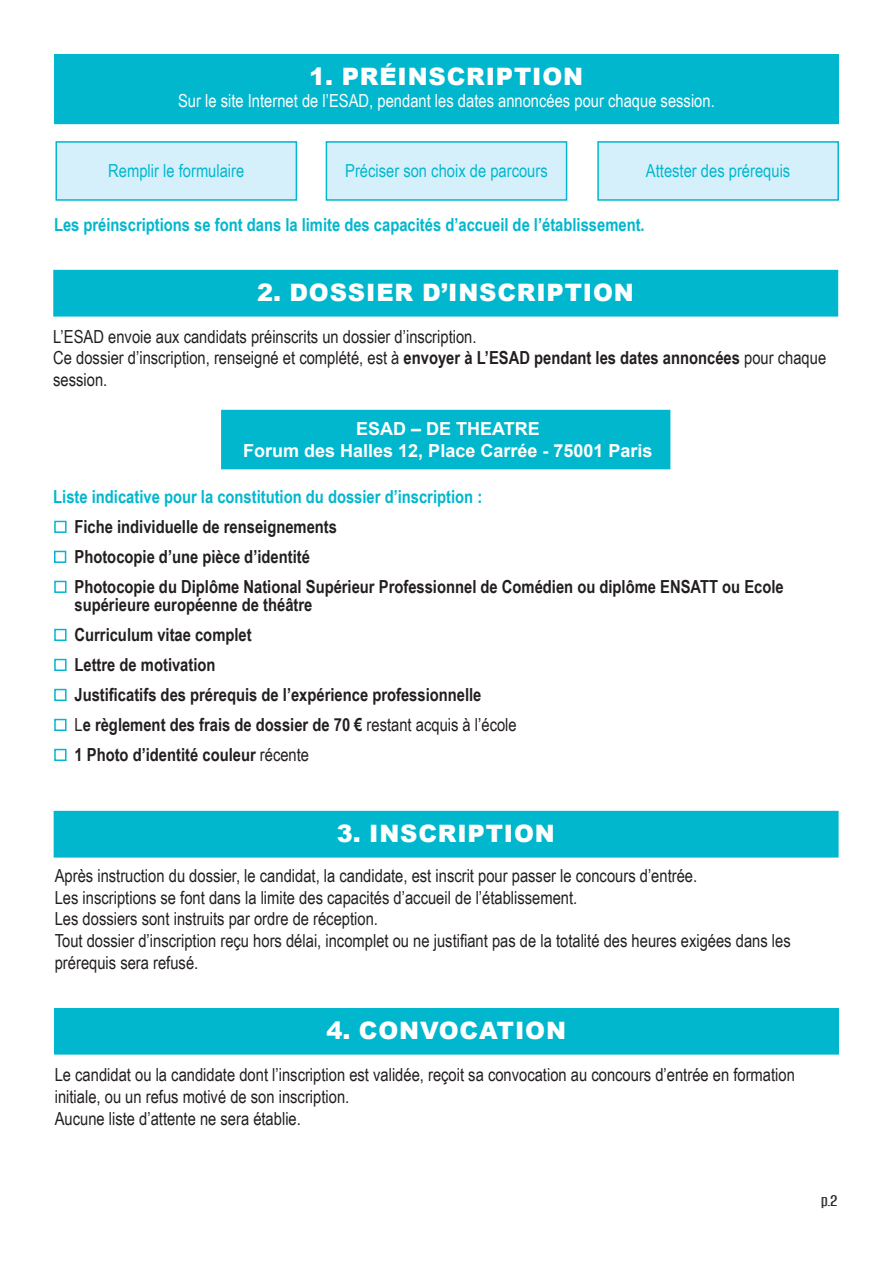
<style>
.page{position:relative;width:893px;height:1263px;background:#fff}
.page>*{position:absolute;margin:0;border:0;box-sizing:border-box;transform-origin:0 0}
.t1{font:900 24px "Arial";letter-spacing:.035em;color:#fff}
.t2{font:18px/21.6px "Arial Narrow";color:#231f20}
.t3{font:700 18px/18px "Arial Narrow";color:#231f20}
.t4{font:700 18px "Arial Narrow";color:#00b7ce}
.t5{font:18px "Arial Narrow";color:#fff}
.t6{font:18px "Arial Narrow";color:#00b7ce}
.t7{font:700 18px "Arial";color:#fff}
.t8{font:100 18px "Alumni Sans";color:#231f20}
.s1{font-weight:700}
.s2{font-weight:400}
</style>
<div class="page">
<div style="left:55px;top:55px;width:783px;height:68px;background:#00b7ce"></div>
<div style="left:54px;top:54px;width:785px;height:70px;border:2px solid #00b7ce"></div>
<div style="left:56px;top:142px;width:240px;height:58px;background:#d6f0fb"></div>
<div style="left:56px;top:141px;width:241px;height:60px;border:2px solid #00b7ce"></div>
<div style="left:326px;top:142px;width:241px;height:58px;background:#d6f0fb"></div>
<div style="left:326px;top:141px;width:241px;height:60px;border:2px solid #00b7ce"></div>
<div style="left:598px;top:142px;width:240px;height:58px;background:#d6f0fb"></div>
<div style="left:597px;top:141px;width:242px;height:60px;border:2px solid #00b7ce"></div>
<div style="left:54px;top:271px;width:783px;height:45px;background:#00b7ce"></div>
<div style="left:53px;top:270px;width:785px;height:47px;border:2px solid #00b7ce"></div>
<div style="left:222px;top:410px;width:448px;height:59px;background:#00b7ce"></div>
<div style="left:54px;top:521px;width:13px;height:12px;border:2px solid #00b7ce"></div>
<div style="left:54px;top:551px;width:12px;height:12px;border:2px solid #00b7ce"></div>
<div style="left:54px;top:581px;width:13px;height:12px;border:2px solid #00b7ce"></div>
<div style="left:54px;top:629px;width:13px;height:12px;border:2px solid #00b7ce"></div>
<div style="left:54px;top:659px;width:13px;height:12px;border:2px solid #00b7ce"></div>
<div style="left:54px;top:689px;width:13px;height:12px;border:2px solid #00b7ce"></div>
<div style="left:54px;top:749px;width:13px;height:12px;border:2px solid #00b7ce"></div>
<div style="left:54px;top:719px;width:13px;height:12px;border:2px solid #00b7ce"></div>
<div style="left:54px;top:811px;width:784px;height:46px;background:#00b7ce"></div>
<div style="left:55px;top:1009px;width:783px;height:45px;background:#00b7ce"></div>
<div style="left:54px;top:1008px;width:785px;height:46px;border:2px solid #00b7ce"></div>
<p class="t1" style="left:309px;top:59px;width:275px">1. PRÉINSCRIPTION</p>
<p class="t5" style="left:178px;top:87px;width:538px">Sur le site Internet de l’ESAD, pendant les dates annoncées pour chaque session.</p>
<p class="t6" style="left:108px;top:158px;width:138px">Remplir le formulaire</p>
<p class="t6" style="left:345px;top:158px;width:204px">Préciser son choix de parcours</p>
<p class="t6" style="left:646px;top:158px;width:146px">Attester des prérequis</p>
<p class="t4" style="left:54px;top:211px;width:592px">Les préinscriptions se font dans la limite des capacités d’accueil de l’établissement.</p>
<p class="t1" style="left:257px;top:275px;width:378px">2. DOSSIER D’INSCRIPTION</p>
<p class="t2" style="left:53px;top:325px;width:425px">L’ESAD envoie aux candidats préinscrits un dossier d’inscription.</p>
<p class="t2" style="left:53px;top:347px;width:774px">Ce dossier d’inscription, renseigné et complété, est à <span class="s1">envoyer à L’ESAD pendant les dates annoncées</span> pour chaque session.</p>
<p class="t7" style="left:356px;top:416px;width:185px">ESAD – DE THEATRE</p>
<p class="t7" style="left:243px;top:438px;width:411px">Forum des Halles 12, Place Carrée - 75001 Paris</p>
<p class="t4" style="left:53px;top:483px;width:430px">Liste indicative pour la constitution du dossier d’inscription :</p>
<p class="t3" style="left:75px;top:517px;width:264px">Fiche individuelle de renseignements</p>
<p class="t3" style="left:75px;top:547px;width:237px">Photocopie d’une pièce d’identité</p>
<p class="t3" style="left:75px;top:577px;width:711px">Photocopie du Diplôme National Supérieur Professionnel de Comédien ou diplôme ENSATT ou Ecole supérieure européenne de théâtre</p>
<p class="t3" style="left:75px;top:625px;width:179px">Curriculum vitae complet</p>
<p class="t3" style="left:75px;top:655px;width:143px">Lettre de motivation</p>
<p class="t3" style="left:75px;top:685px;width:408px">Justificatifs des prérequis de l’expérience professionnelle</p>
<p class="t3" style="left:75px;top:715px;width:444px"><span class="s2">L</span>e règlement des frais de dossier de 70 € <span class="s2">restant acquis à l’école</span></p>
<p class="t3" style="left:75px;top:745px;width:236px">1 Photo d’identité couleur <span class="s2">récente</span></p>
<p class="t1" style="left:337px;top:816px;width:220px">3. INSCRIPTION</p>
<p class="t2" style="left:55px;top:864px;width:644px">Après instruction du dossier, le candidat, la candidate, est inscrit pour passer le concours d’entrée.</p>
<p class="t2" style="left:55px;top:886px;width:524px">Les inscriptions se font dans la limite des capacités d’accueil de l’établissement.</p>
<p class="t2" style="left:55px;top:908px;width:325px">Les dossiers sont instruits par ordre de réception.</p>
<p class="t2" style="left:55px;top:929px;width:737px">Tout dossier d’inscription reçu hors délai, incomplet ou ne justifiant pas de la totalité des heures exigées dans les prérequis sera refusé.</p>
<p class="t1" style="left:326px;top:1013px;width:241px">4. CONVOCATION</p>
<p class="t2" style="left:55px;top:1063px;width:742px">Le candidat ou la candidate dont l’inscription est validée, reçoit sa convocation au concours d’entrée en formation initiale, ou un refus motivé de son inscription.</p>
<p class="t2" style="left:55px;top:1107px;width:248px">Aucune liste d’attente ne sera établie.</p>
<p class="t8" style="left:821px;top:1192px;width:18px">p.2</p>
</div>
